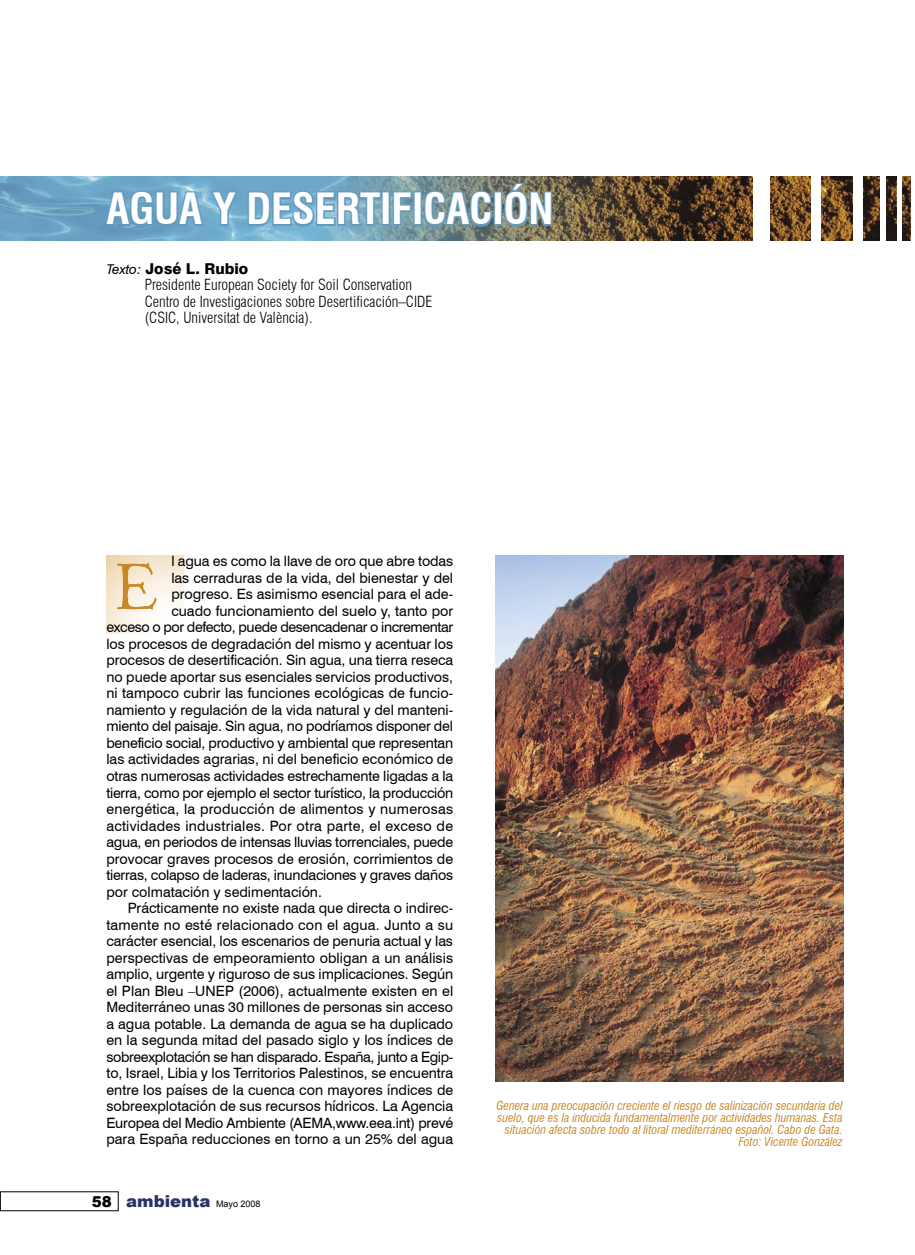
<style>
.page{position:relative;width:915px;height:1255px;background:#fff}
.page>*{position:absolute;margin:0;border:0;box-sizing:border-box;transform-origin:0 0}
.t1{font:63px "St Nicholas";color:#c98828}
.Titular{font:700 condensed 42px "Swiss 721 BT";color:#fff}
.t2{font:900 16.5px "Arial";color:#283366}
.Antefirma{font:300 condensed 15px/16.5px "Swiss 721 BT";color:#000}
.Antefirma-2{font:800 15px "Swiss 721 BT";color:#000}
.t3{font:900 15px "Arial";color:#000}
.Texto_general{font:14.25px/16.5px "Swiss 721 BT";color:#000;text-align:justify}
.Texto_general-2{font:14.25px "Swiss 721 BT";letter-spacing:-.02em;color:#000}
.Texto_general-3{font:14.25px "Swiss 721 BT";letter-spacing:-.025em;color:#000}
.Pie_de_Foto{font:italic condensed 12px/12px "Swiss 721 BT";color:#c98828;text-align:right}
.s1{font-weight:400;font-style:italic;font-size:13.5px}
.s2{font-weight:400;font-size:9px;color:#000}
</style>
<div class="page">
<img style="left:0;top:176px;width:752px;height:64px">
<img style="left:770px;top:176px;width:40px;height:64px">
<img style="left:821px;top:176px;width:31px;height:64px">
<img style="left:863px;top:176px;width:16px;height:64px">
<img style="left:886px;top:176px;width:10px;height:64px">
<img style="left:902px;top:176px;width:8px;height:64px">
<svg style="left:106px;top:555px;width:77px;height:78px"></svg>
<svg style="left:103px;top:189px;width:137px;height:40px;background:#6da3c5"></svg>
<svg style="left:246px;top:189px;width:137px;height:52px;background:#75aac7"></svg>
<div style="left:381px;top:191px;width:9px;height:35px;border:3px solid #6599bc"></div>
<svg style="left:391px;top:190px;width:22px;height:37px"></svg>
<div style="left:413px;top:191px;width:9px;height:35px;border:3px solid #6599bc"></div>
<svg style="left:422px;top:189px;width:71px;height:40px;background:#6f8f9b"></svg>
<div style="left:493px;top:191px;width:9px;height:35px;border:3px solid #6599bc"></div>
<svg style="left:502px;top:181px;width:51px;height:51px;background:#708382"></svg>
<img style="left:495px;top:555px;width:347px;height:526px">
<p class="Titular" style="left:106px;top:184px;width:448px">AGUA Y DESERTIFICACIÓN</p>
<p class="Antefirma-2" style="left:106px;top:259px;width:143px"><span class="s1">Texto:</span> José L. Rubio</p>
<p class="Antefirma" style="left:145px;top:276px;width:269px">Presidente European Society for Soil Conservation</p>
<p class="Antefirma" style="left:145px;top:293px;width:289px">Centro de Investigaciones sobre Desertificación–CIDE (CSIC, Universitat de València).</p>
<p class="Texto_general" style="left:171px;top:553px;width:283px">l agua es como la llave de oro que abre todas</p>
<p class="Texto_general" style="left:171px;top:569px;width:283px">las cerraduras de la vida, del bienestar y del</p>
<p class="Texto_general" style="left:171px;top:586px;width:283px">progreso. Es asimismo esencial para el ade-</p>
<p class="Texto_general" style="left:171px;top:602px;width:283px">cuado funcionamiento del suelo y, tanto por</p>
<p class="Texto_general-3" style="left:106px;top:618px;width:348px">exceso o por defecto, puede desencadenar o incrementar</p>
<p class="Texto_general" style="left:106px;top:635px;width:348px">los procesos de degradación del mismo y acentuar los</p>
<p class="Texto_general" style="left:106px;top:652px;width:348px">procesos de desertificación. Sin agua, una tierra reseca</p>
<p class="Texto_general" style="left:106px;top:668px;width:348px">no puede aportar sus esenciales servicios productivos,</p>
<p class="Texto_general" style="left:106px;top:685px;width:348px">ni tampoco cubrir las funciones ecológicas de funcio-</p>
<p class="Texto_general" style="left:106px;top:701px;width:348px">namiento y regulación de la vida natural y del manteni-</p>
<p class="Texto_general" style="left:106px;top:718px;width:348px">miento del paisaje. Sin agua, no podríamos disponer del</p>
<p class="Texto_general" style="left:106px;top:734px;width:348px">beneficio social, productivo y ambiental que representan</p>
<p class="Texto_general" style="left:106px;top:751px;width:348px">las actividades agrarias, ni del beneficio económico de</p>
<p class="Texto_general" style="left:106px;top:767px;width:348px">otras numerosas actividades estrechamente ligadas a la</p>
<p class="Texto_general" style="left:106px;top:784px;width:348px">tierra, como por ejemplo el sector turístico, la producción</p>
<p class="Texto_general" style="left:106px;top:800px;width:348px">energética, la producción de alimentos y numerosas</p>
<p class="Texto_general" style="left:106px;top:817px;width:348px">actividades industriales. Por otra parte, el exceso de</p>
<p class="Texto_general" style="left:106px;top:833px;width:348px">agua, en periodos de intensas lluvias torrenciales, puede</p>
<p class="Texto_general" style="left:106px;top:850px;width:348px">provocar graves procesos de erosión, corrimientos de</p>
<p class="Texto_general-2" style="left:106px;top:866px;width:348px">tierras, colapso de laderas, inundaciones y graves daños</p>
<p class="Texto_general" style="left:106px;top:883px;width:217px">por colmatación y sedimentación.</p>
<p class="Texto_general" style="left:106px;top:899px;width:348px;text-indent:21px">Prácticamente no existe nada que directa o indirec&shy;tamente no esté relacionado con el agua. Junto a su carácter esencial, los escenarios de penuria actual y las perspectivas de empeoramiento obligan a un análisis amplio, urgente y riguroso de sus implicaciones. Según el Plan Bleu –UNEP (2006), actualmente existen en el Mediterráneo unas 30 millones de personas sin acceso a agua potable. La demanda de agua se ha duplicado en la segunda mitad del pasado siglo y los índices de sobreexplotación se han disparado. España, junto a Egip&shy;to, Israel, Libia y los Territorios Palestinos, se encuentra entre los países de la cuenca con mayores índices de sobreexplotación de sus recursos hídricos. La Agencia Europea del Medio Ambiente (AEMA,www.eea.int) prevé para España reducciones en torno a un 25% del agua</p>
<p class="t1" style="left:116px;top:558px;width:43px">E</p>
<p class="t3" style="left:92px;top:1190px;width:22px">58</p>
<p class="t2" style="left:126px;top:1188px;width:136px">ambienta <span class="s2">Mayo 2008</span></p>
<p class="Pie_de_Foto" style="left:496px;top:1099px;width:347px">Genera una preocupación creciente el riesgo de salinización secundaria del suelo, que es la inducida fundamentalmente por actividades humanas. Esta situación afecta sobre todo al litoral mediterráneo español. Cabo de Gata.<br>Foto: Vicente González</p>
</div>
